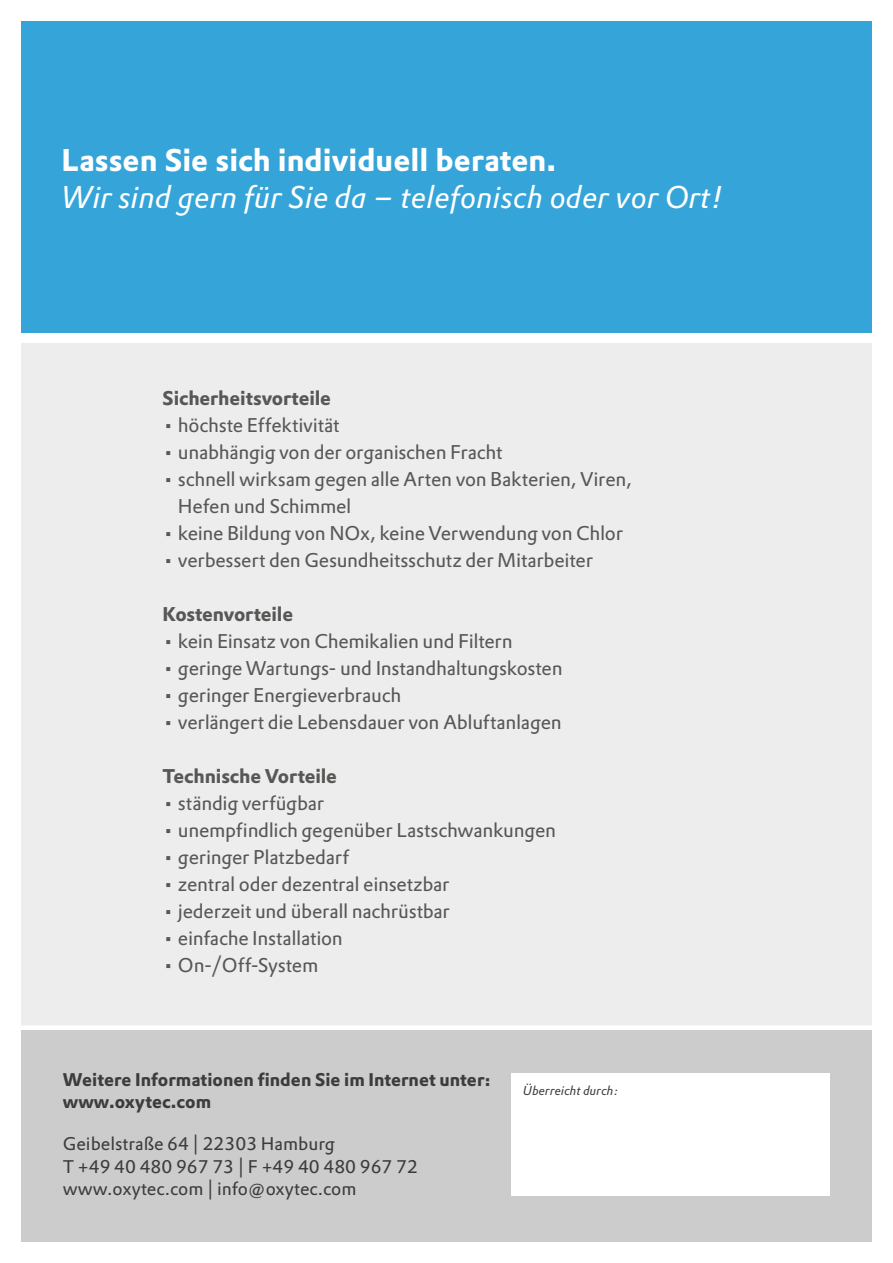
<style>
.page{position:relative;width:893px;height:1263px;background:#fff}
.page>*{position:absolute;margin:0;border:0;box-sizing:border-box;transform-origin:0 0}
.t1{font:33px "Prokyon Itareg Normal";color:#fff}
.t2{font:33px "Prokyon Rom Bold Normal";color:#fff}
.t3{font:19.5px/27px "DTL Prokyon T";letter-spacing:-.015em;color:#575756}
.t4{font:700 19.5px "DTL Prokyon T";letter-spacing:-.01em;color:#575756}
.t5{font:18px/22.5px "DTL Prokyon T";color:#3c3c3b}
.t6{font:700 18px/22.5px "DTL Prokyon T";color:#3c3c3b}
.t7{font:13.5px "Prokyon Itareg Normal";color:#3c3c3b}
</style>
<div class="page">
<div style="left:21px;top:343px;width:851px;height:684px;background:#ededed"></div>
<div style="left:21px;top:21px;width:851px;height:311px;background:#35a4d9"></div>
<div style="left:21px;top:1030px;width:851px;height:212px;background:#ccc"></div>
<div style="left:511px;top:1073px;width:318px;height:123px;background:#fff"></div>
<div style="left:20px;top:1025px;width:862px;height:5px;background:#fff"></div>
<h1 class="t2" style="left:62px;top:142px;width:496px">Lassen Sie sich individuell beraten.</h1>
<h1 class="t1" style="left:62px;top:180px;width:663px">Wir sind gern für Sie da – telefonisch oder vor Ort!</h1>
<p class="t4" style="left:163px;top:385px;width:170px">Sicherheitsvorteile</p>
<p class="t3" style="left:163px;top:411px;width:179px">• höchste Effektivität</p>
<p class="t3" style="left:163px;top:438px;width:342px">• unabhängig von der organischen Fracht</p>
<p class="t3" style="left:178px;top:465px;width:455px;text-indent:-15px">• schnell wirksam gegen alle Arten von Bakterien, Viren,<br>Hefen und Schimmel</p>
<p class="t3" style="left:163px;top:519px;width:462px">• keine Bildung von NOx, keine Verwendung von Chlor</p>
<p class="t3" style="left:163px;top:546px;width:432px">• verbessert den Gesundheitsschutz der Mitarbeiter</p>
<p class="t4" style="left:163px;top:601px;width:132px">Kostenvorteile</p>
<p class="t3" style="left:163px;top:627px;width:352px">• kein Einsatz von Chemikalien und Filtern</p>
<p class="t3" style="left:163px;top:654px;width:401px">• geringe Wartungs- und Instandhaltungskosten</p>
<p class="t3" style="left:163px;top:681px;width:240px">• geringer Energieverbrauch</p>
<p class="t3" style="left:163px;top:708px;width:401px">• verlängert die Lebensdauer von Abluftanlagen</p>
<p class="t4" style="left:163px;top:763px;width:176px">Technische Vorteile</p>
<p class="t3" style="left:163px;top:789px;width:163px">• ständig verfügbar</p>
<p class="t3" style="left:163px;top:816px;width:395px">• unempfindlich gegenüber Lastschwankungen</p>
<p class="t3" style="left:163px;top:843px;width:188px">• geringer Platzbedarf</p>
<p class="t3" style="left:163px;top:870px;width:288px">• zentral oder dezentral einsetzbar</p>
<p class="t3" style="left:163px;top:897px;width:289px">• jederzeit und überall nachrüstbar</p>
<p class="t3" style="left:163px;top:924px;width:182px">• einfache Installation</p>
<p class="t3" style="left:163px;top:951px;width:157px">• On-/Off-System</p>
<p class="t6" style="left:63px;top:1068px;width:430px">Weitere Informationen finden Sie im Internet unter: www.oxytec.com</p>
<p class="t5" style="left:63px;top:1132px;width:356px">Geibelstraße 64 | 22303 Hamburg<br>T +49 40 480 967 73 | F +49 40 480 967 72 www.oxytec.com | info@oxytec.com</p>
<p class="t7" style="left:523px;top:1084px;width:97px">Überreicht durch:</p>
</div>
